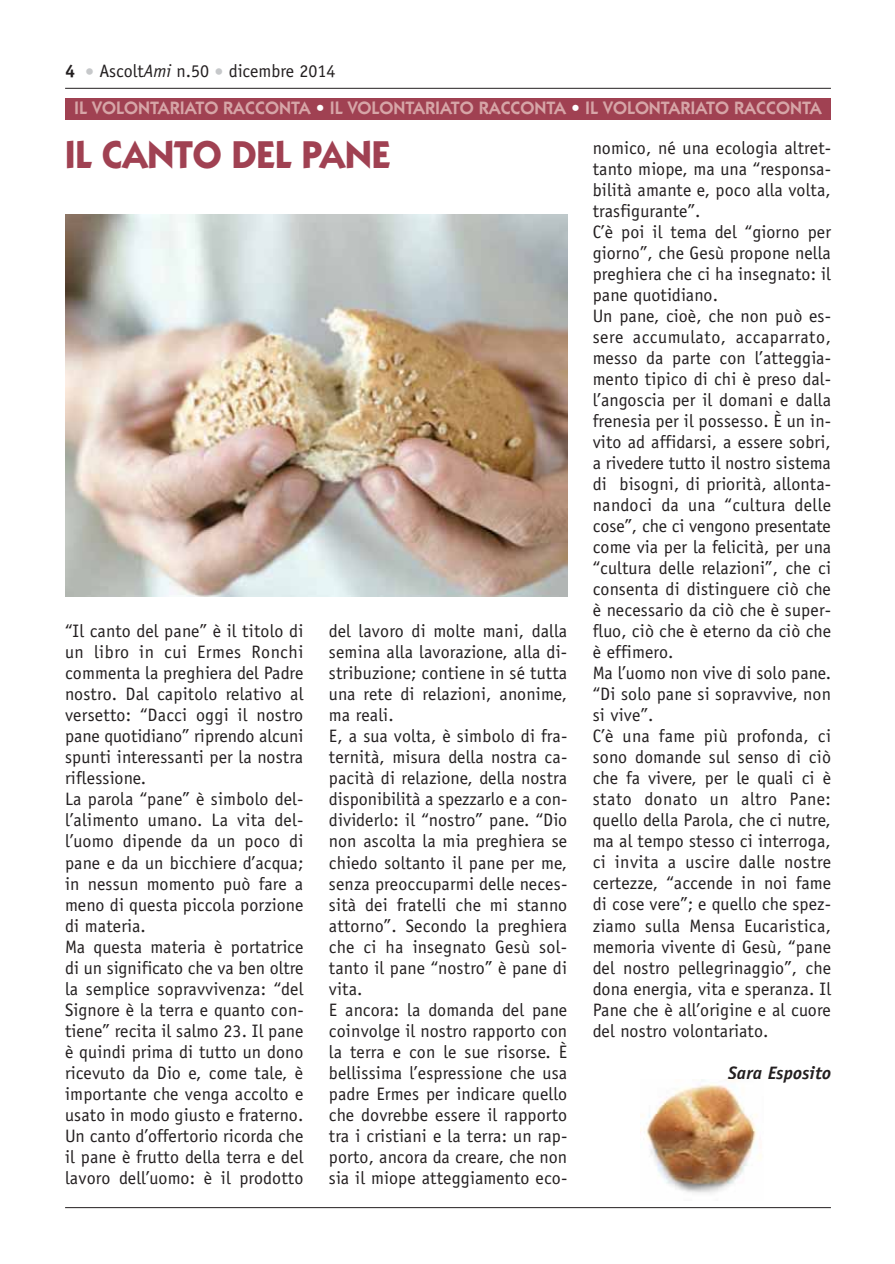
<style>
.page{position:relative;width:895px;height:1264px;background:#fff}
.page>*{position:absolute;margin:0;border:0;box-sizing:border-box;transform-origin:0 0}
.t1{font:700 39px "Itc Kabel";color:#a04152;scale:.95 1}
.t2{font:18px/21px "Officina Sans";letter-spacing:.01em;color:#231f20}
.t3{font:600 18px "Itc Kabel";color:#d6a5a7}
.t4{font:italic 700 18px "Officina Sans";letter-spacing:.01em;color:#231f20}
.s1{font-weight:700}
.s2{color:#c6c8ca}
.s3{font-style:italic}
.s4{color:#fff}
</style>
<div class="page">
<hr style="left:65px;top:88px;width:765px;height:1px;background:#231f20">
<hr style="left:65px;top:1207px;width:765px;height:1px;background:#231f20">
<div style="left:65px;top:98px;width:765px;height:21px;background:#a04152"></div>
<img style="left:65px;top:214px;width:502px;height:382px">
<img style="left:641px;top:1079px;width:121px;height:115px">
<p class="t2" style="left:65px;top:62px;width:272px"><span class="s1">4</span> <span class="s2">•</span> Ascolt<span class="s3">Ami</span> n.50 <span class="s2">•</span> dicembre 2014</p>
<p class="t3" style="left:74px;top:102px;width:748px">IL VOLONTARIATO RACCONTA <span class="s4">•</span> IL VOLONTARIATO RACCONTA <span class="s4">•</span> IL VOLONTARIATO RACCONTA</p>
<h1 class="t1" style="left:65px;top:141px;width:344px">IL CANTO DEL PANE</h1>
<p class="t2" style="left:65px;top:622px;width:240px">“Il canto del pane” è il titolo di un libro in cui Ermes Ronchi commenta la preghiera del Padre nostro. Dal capitolo relativo al versetto: “Dacci oggi il nostro pane quotidiano” riprendo alcuni spunti interessanti per la nostra riflessione.<br>La parola “pane” è simbolo del&shy;l’alimento umano. La vita del&shy;l’uomo dipende da un poco di pane e da un bicchiere d’acqua; in nessun momento può fare a meno di questa piccola porzione di materia.<br>Ma questa materia è portatrice di un significato che va ben oltre la semplice sopravvivenza: “del<br>Signore è la terra e quanto con&shy;tiene” recita il salmo 23. Il pane è quindi prima di tutto un dono ricevuto da Dio e, come tale, è importante che venga accolto e usato in modo giusto e fraterno.<br>Un canto d’offertorio ricorda che il pane è frutto della terra e del lavoro dell’uomo: è il prodotto</p>
<p class="t2" style="left:329px;top:622px;width:240px">del lavoro di molte mani, dalla semina alla lavorazione, alla di&shy;stribuzione; contiene in sé tutta una rete di relazioni, anonime, ma reali.<br>E, a sua volta, è simbolo di fra&shy;ternità, misura della nostra ca&shy;pacità di relazione, della nostra disponibilità a spezzarlo e a con&shy;dividerlo: il “nostro” pane. “Dio non ascolta la mia preghiera se chiedo soltanto il pane per me, senza preoccuparmi delle neces&shy;sità dei fratelli che mi stanno attorno”. Secondo la preghiera che ci ha insegnato Gesù sol&shy;tanto il pane “nostro” è pane di vita.<br>E ancora: la domanda del pane coinvolge il nostro rapporto con la terra e con le sue risorse. È bellissima l’espressione che usa padre Ermes per indicare quello che dovrebbe essere il rapporto tra i cristiani e la terra: un rap&shy;porto, ancora da creare, che non sia il miope atteggiamento eco-</p>
<p class="t2" style="left:592px;top:139px;width:240px">nomico, né una ecologia altret&shy;tanto miope, ma una “responsa&shy;bilità amante e, poco alla volta, trasfigurante”.<br>C’è poi il tema del “giorno per giorno”, che Gesù propone nella preghiera che ci ha insegnato: il pane quotidiano.<br>Un pane, cioè, che non può es&shy;sere accumulato, accaparrato, messo da parte con l’atteggia&shy;mento tipico di chi è preso dal&shy;l’angoscia per il domani e dalla frenesia per il possesso. È un in&shy;vito ad affidarsi, a essere sobri, a rivedere tutto il nostro sistema di bisogni, di priorità, allonta&shy;nandoci da una “cultura delle cose”, che ci vengono presentate come via per la felicità, per una “cultura delle relazioni”, che ci consenta di distinguere ciò che è necessario da ciò che è super&shy;fluo, ciò che è eterno da ciò che è effimero.<br>Ma l’uomo non vive di solo pane. “Di solo pane si sopravvive, non si vive”.<br>C’è una fame più profonda, ci sono domande sul senso di ciò che fa vivere, per le quali ci è stato donato un altro Pane: quello della Parola, che ci nutre, ma al tempo stesso ci interroga, ci invita a uscire dalle nostre certezze, “accende in noi fame di cose vere”; e quello che spez&shy;ziamo sulla Mensa Eucaristica, memoria vivente di Gesù, “pane del nostro pellegrinaggio”, che dona energia, vita e speranza. Il<br>Pane che è all’origine e al cuore del nostro volontariato.</p>
<p class="t4" style="left:728px;top:1065px;width:104px">Sara Esposito</p>
</div>
